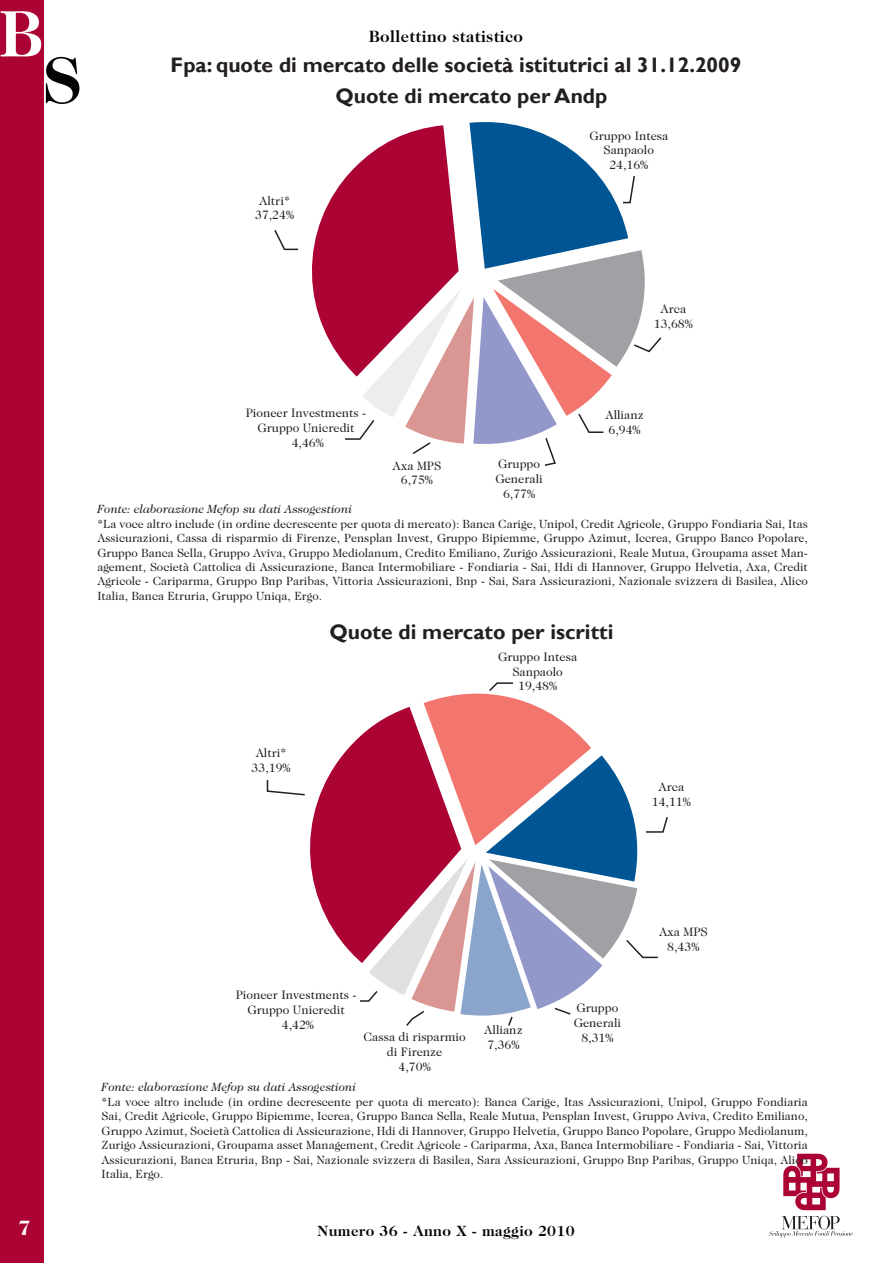
<style>
.page{position:relative;width:893px;height:1263px;background:#fff}
.page>*{position:absolute;margin:0;border:0;box-sizing:border-box;transform-origin:0 0}
.t1{font:700 66.3px "Caslon 224 Std";color:#fff}
.t2{font:700 66.3px "Caslon 224 Std";color:#040503}
.t3{font:700 21px "Gill Sans";color:#231f20}
.t4{font:700 21px "Caslon 224 Std";color:#fff}
.t5{font:700 16.5px "Caslon 224 Std";color:#040503}
.t6{font:700 15px "Caslon 224 Std";letter-spacing:.025em;color:#040503}
.t7{font:12.45px/14.9px "Caslon 224 Std";color:#231f20;text-align:center}
.t8{font:12.3px/14.9px "Caslon 224 Std";color:#231f20;text-align:center}
.t9{font:12px/14.4px "Caslon 224 Std";color:#231f20;text-align:justify}
.t10{font:italic 12px "Caslon 224 Std";color:#231f20}
</style>
<div class="page">
<div style="left:0;top:0;width:44px;height:1263px;background:#ab0333"></div>
<svg style="left:769px;top:1216px;width:84px;height:21px"></svg>
<svg style="left:783px;top:1154px;width:56px;height:56px"></svg>
<svg style="left:266px;top:682px;width:402px;height:344px"></svg>
<svg style="left:274px;top:122px;width:388px;height:344px"></svg>
<h1 class="t1" style="left:-1px;top:-5px;width:46px">B</h1>
<h1 class="t2" style="left:42px;top:41px;width:41px">s</h1>
<h3 class="t5" style="left:369px;top:27px;width:156px">Bollettino statistico</h3>
<h2 class="t3" style="left:171px;top:52px;width:572px">Fpa: quote di mercato delle società istitutrici al 31.12.2009</h2>
<h2 class="t3" style="left:335px;top:83px;width:273px">Quote di mercato per Andp</h2>
<p class="t8" style="left:255px;top:193px;width:40px">Altri*<br>37,24%</p>
<p class="t8" style="left:589px;top:128px;width:81px">Gruppo Intesa<br>Sanpaolo<br>24,16%</p>
<p class="t8" style="left:246px;top:405px;width:122px">Pioneer Investments -<br>Gruppo Unicredit<br>4,46%</p>
<p class="t8" style="left:393px;top:458px;width:50px">Axa MPS<br>6,75%</p>
<p class="t8" style="left:495px;top:456px;width:49px">Gruppo<br>Generali<br>6,77%</p>
<p class="t8" style="left:654px;top:302px;width:40px">Arca<br>13,68%</p>
<p class="t8" style="left:605px;top:407px;width:40px;text-align:left">Allianz<br>6,94%</p>
<p class="t10" style="left:97px;top:502px;width:256px">Fonte: elaborazione Mefop su dati Assogestioni</p>
<p class="t9" style="left:97px;top:516px;width:712px">*La voce altro include (in ordine decrescente per quota di mercato): Banca Carige, Unipol, Credit Agricole, Gruppo Fondiaria Sai, Itas Assicurazioni, Cassa di risparmio di Firenze, Pensplan Invest, Gruppo Bipiemme, Gruppo Azimut, Iccrea, Gruppo Banco Popolare, Gruppo Banca Sella, Gruppo Aviva, Gruppo Mediolanum, Credito Emiliano, Zurigo Assicurazioni, Reale Mutua, Groupama asset Man&shy;agement, Società Cattolica di Assicurazione, Banca Intermobiliare - Fondiaria - Sai, Hdi di Hannover, Gruppo Helvetia, Axa, Credit Agricole - Cariparma, Gruppo Bnp Paribas, Vittoria Assicurazioni, Bnp - Sai, Sara Assicurazioni, Nazionale svizzera di Basilea, Alico Italia, Banca Etruria, Gruppo Uniqa, Ergo.</p>
<h2 class="t3" style="left:329px;top:620px;width:285px">Quote di mercato per iscritti</h2>
<p class="t7" style="left:252px;top:745px;width:41px">Altri*<br>33,19%</p>
<p class="t7" style="left:498px;top:649px;width:81px">Gruppo Intesa<br>Sanpaolo<br>19,48%</p>
<p class="t7" style="left:652px;top:779px;width:41px">Arca<br>14,11%</p>
<h2 class="t4" style="left:18px;top:1215px;width:14px">7</h2>
<p class="t7" style="left:236px;top:987px;width:122px">Pioneer Investments -<br>Gruppo Unicredit<br>4,42%</p>
<p class="t7" style="left:363px;top:1029px;width:104px">Cassa di risparmio di Firenze<br>4,70%</p>
<p class="t7" style="left:484px;top:1022px;width:40px;text-align:left">Allianz<br>7,36%</p>
<p class="t7" style="left:574px;top:1000px;width:49px">Gruppo<br>Generali<br>8,31%</p>
<p class="t7" style="left:659px;top:925px;width:50px">Axa MPS<br>8,43%</p>
<p class="t10" style="left:102px;top:1080px;width:256px">Fonte: elaborazione Mefop su dati Assogestioni</p>
<p class="t9" style="left:102px;top:1094px;width:708px">*La voce altro include (in ordine decrescente per quota di mercato): Banca Carige, Itas Assicurazioni, Unipol, Gruppo Fondiaria Sai, Credit Agricole, Gruppo Bipiemme, Iccrea, Gruppo Banca Sella, Reale Mutua, Pensplan Invest, Gruppo Aviva, Credito Emiliano, Gruppo Azimut, Società Cattolica di Assicurazione, Hdi di Hannover, Gruppo Helvetia, Gruppo Banco Popolare, Gruppo Mediolanum, Zurigo Assicurazioni, Groupama asset Management, Credit Agricole - Cariparma, Axa, Banca Intermobiliare - Fondiaria - Sai, Vittoria Assicurazioni, Banca Etruria, Bnp - Sai, Nazionale svizzera di Basilea, Sara Assicurazioni, Gruppo Bnp Paribas, Gruppo Uniqa, Alico Italia, Ergo.</p>
<p class="t6" style="left:317px;top:1222px;width:259px">Numero 36 - Anno X - maggio 2010</p>
</div>
